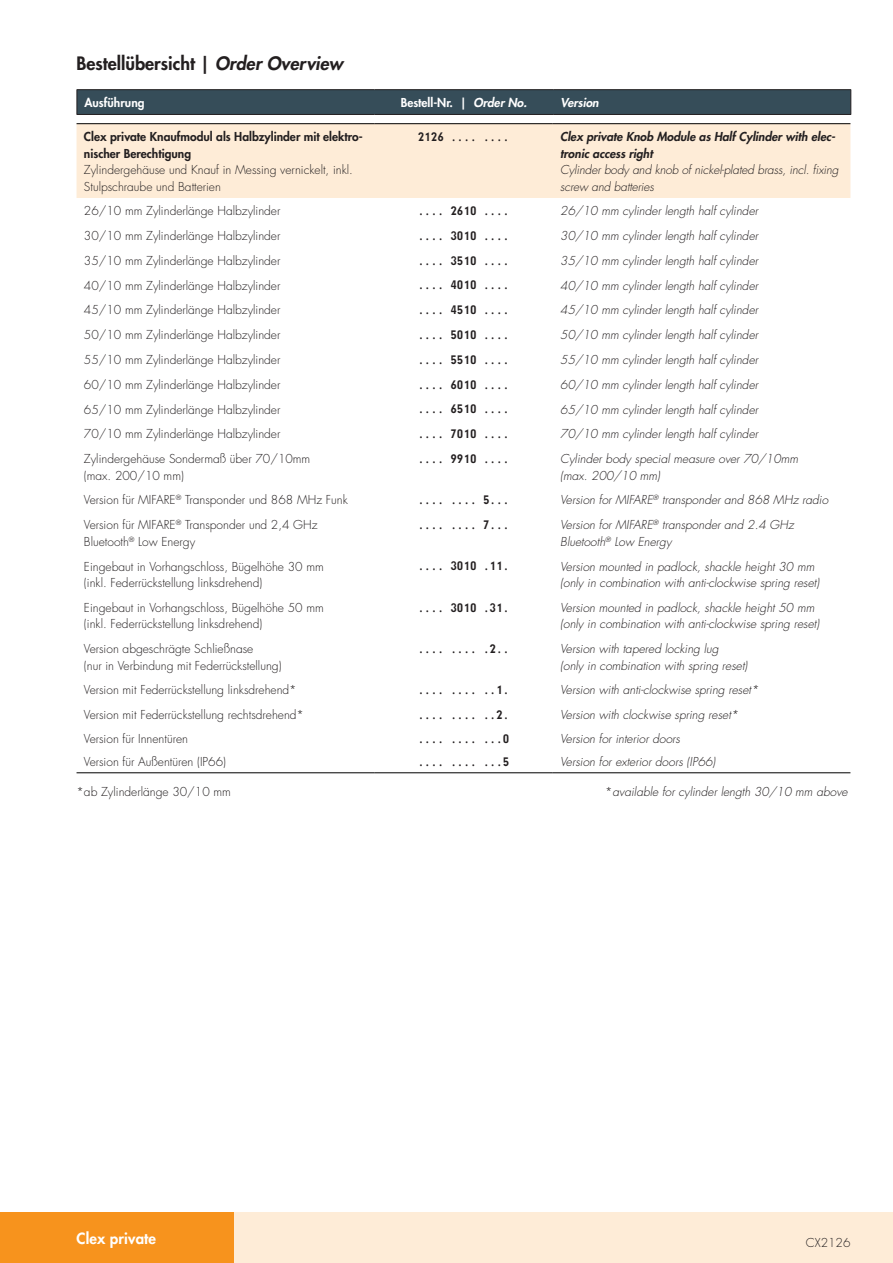
<style>
.page{position:relative;width:893px;height:1263px;background:#fff}
.page>*{position:absolute;margin:0;border:0;box-sizing:border-box;transform-origin:0 0}
.t1{font:800 18px "Futura Std";color:#231f20}
.t2{font:800 15px "Futura Std";letter-spacing:.01em;color:#fff}
.Tabelle_Daten_DE{font:italic 300 12px/16.5px "Futura Std";color:#231f20}
.Tabelle_Daten_DE-2{font:300 12px/16.5px "Futura Std";color:#231f20}
.t3{font:12px "Monofonto";color:#231f20;scale:1.1 1}
.t4{font:800 12px/16.5px "Futura Std";color:#231f20}
.t5{font:italic 800 12px/16.5px "Futura Std";color:#231f20}
.t6{font:800 12px "Futura Std";color:#fff}
.t7{font:italic 800 12px "Futura Std";color:#fff}
.s1{font-style:italic}
.s2{font-style:normal}
</style>
<div class="page">
<div style="left:0;top:1212px;width:893px;height:51px;background:#feecd7"></div>
<div style="left:0;top:1212px;width:234px;height:51px;background:#f7931d"></div>
<hr style="left:77px;top:89px;width:298px;height:1px;background:#231f20">
<hr style="left:375px;top:89px;width:178px;height:1px;background:#231f20">
<hr style="left:553px;top:89px;width:298px;height:1px;background:#231f20">
<hr style="left:77px;top:114px;width:298px;height:1px;background:#231f20">
<hr style="left:375px;top:114px;width:178px;height:1px;background:#231f20">
<hr style="left:553px;top:114px;width:298px;height:1px;background:#231f20">
<div style="left:77px;top:90px;width:774px;height:24px;background:#364d59"></div>
<div style="left:77px;top:124px;width:773px;height:74px;background:#feecd7"></div>
<hr style="left:77px;top:123px;width:297px;height:1px;background:#000">
<hr style="left:374px;top:123px;width:179px;height:1px;background:#000">
<hr style="left:553px;top:123px;width:297px;height:1px;background:#000">
<hr style="left:77px;top:772px;width:297px;height:1px;background:#000">
<hr style="left:374px;top:772px;width:179px;height:1px;background:#000">
<hr style="left:553px;top:772px;width:297px;height:1px;background:#000">
<p class="t1" style="left:77px;top:52px;width:268px">Bestellübersicht | <span class="s1">Order Overview</span></p>
<p class="t6" style="left:84px;top:95px;width:62px">Ausführung</p>
<p class="t6" style="left:401px;top:95px;width:128px">Bestell-Nr. | <span class="s1">Order No.</span></p>
<p class="t7" style="left:561px;top:95px;width:40px">Version</p>
<p class="t4" style="left:84px;top:128px;width:280px">Clex private Knaufmodul als Halbzylinder mit elektro&shy;nischer Berechtigung</p>
<p class="Tabelle_Daten_DE-2" style="left:84px;top:162px;width:270px">Zylindergehäuse und Knauf in Messing vernickelt, inkl.<br>Stulpschraube und Batterien</p>
<p class="t3" style="left:418px;top:129px;width:85px">2126 .... ....</p>
<p class="t5" style="left:560px;top:129px;width:276px">Clex private Knob Module as Half Cylinder with elec&shy;tronic access right</p>
<p class="Tabelle_Daten_DE" style="left:560px;top:162px;width:280px">Cylinder body and knob of nickel-plated brass, incl. fixing screw and batteries</p>
<p class="Tabelle_Daten_DE-2" style="left:84px;top:203px;width:198px">26/10 mm Zylinderlänge Halbzylinder</p>
<p class="t3" style="left:418px;top:203px;width:85px">.... 2610 ....</p>
<p class="Tabelle_Daten_DE" style="left:560px;top:203px;width:199px">26/10 mm cylinder length half cylinder</p>
<p class="Tabelle_Daten_DE-2" style="left:84px;top:228px;width:198px">30/10 mm Zylinderlänge Halbzylinder</p>
<p class="t3" style="left:418px;top:228px;width:85px">.... 3010 ....</p>
<p class="Tabelle_Daten_DE" style="left:560px;top:228px;width:199px">30/10 mm cylinder length half cylinder</p>
<p class="Tabelle_Daten_DE-2" style="left:84px;top:253px;width:198px">35/10 mm Zylinderlänge Halbzylinder</p>
<p class="t3" style="left:418px;top:253px;width:85px">.... 3510 ....</p>
<p class="Tabelle_Daten_DE" style="left:560px;top:253px;width:199px">35/10 mm cylinder length half cylinder</p>
<p class="Tabelle_Daten_DE-2" style="left:84px;top:277px;width:198px">40/10 mm Zylinderlänge Halbzylinder</p>
<p class="t3" style="left:418px;top:278px;width:85px">.... 4010 ....</p>
<p class="Tabelle_Daten_DE" style="left:560px;top:277px;width:199px">40/10 mm cylinder length half cylinder</p>
<p class="Tabelle_Daten_DE-2" style="left:84px;top:302px;width:198px">45/10 mm Zylinderlänge Halbzylinder</p>
<p class="t3" style="left:418px;top:303px;width:85px">.... 4510 ....</p>
<p class="Tabelle_Daten_DE" style="left:560px;top:302px;width:199px">45/10 mm cylinder length half cylinder</p>
<p class="Tabelle_Daten_DE-2" style="left:84px;top:327px;width:198px">50/10 mm Zylinderlänge Halbzylinder</p>
<p class="t3" style="left:418px;top:327px;width:85px">.... 5010 ....</p>
<p class="Tabelle_Daten_DE" style="left:560px;top:327px;width:199px">50/10 mm cylinder length half cylinder</p>
<p class="Tabelle_Daten_DE-2" style="left:84px;top:352px;width:198px">55/10 mm Zylinderlänge Halbzylinder</p>
<p class="t3" style="left:418px;top:352px;width:85px">.... 5510 ....</p>
<p class="Tabelle_Daten_DE" style="left:560px;top:352px;width:199px">55/10 mm cylinder length half cylinder</p>
<p class="Tabelle_Daten_DE-2" style="left:84px;top:377px;width:198px">60/10 mm Zylinderlänge Halbzylinder</p>
<p class="t3" style="left:418px;top:377px;width:85px">.... 6010 ....</p>
<p class="Tabelle_Daten_DE" style="left:560px;top:377px;width:199px">60/10 mm cylinder length half cylinder</p>
<p class="Tabelle_Daten_DE-2" style="left:84px;top:401px;width:198px">65/10 mm Zylinderlänge Halbzylinder</p>
<p class="t3" style="left:418px;top:402px;width:85px">.... 6510 ....</p>
<p class="Tabelle_Daten_DE" style="left:560px;top:401px;width:199px">65/10 mm cylinder length half cylinder</p>
<p class="Tabelle_Daten_DE-2" style="left:84px;top:426px;width:198px">70/10 mm Zylinderlänge Halbzylinder</p>
<p class="t3" style="left:418px;top:426px;width:85px">.... 7010 ....</p>
<p class="Tabelle_Daten_DE" style="left:560px;top:426px;width:199px">70/10 mm cylinder length half cylinder</p>
<p class="Tabelle_Daten_DE-2" style="left:84px;top:451px;width:228px">Zylindergehäuse Sondermaß über 70/10mm</p>
<p class="Tabelle_Daten_DE-2" style="left:84px;top:467px;width:101px">(max. 200/10 mm)</p>
<p class="t3" style="left:418px;top:451px;width:85px">.... 9910 ....</p>
<p class="Tabelle_Daten_DE" style="left:560px;top:451px;width:239px">Cylinder body special measure over 70/10mm</p>
<p class="Tabelle_Daten_DE" style="left:560px;top:467px;width:101px">(max. 200/10 mm)</p>
<p class="Tabelle_Daten_DE-2" style="left:84px;top:492px;width:265px">Version für MIFARE<sup>®</sup> Transponder und 868 MHz Funk</p>
<p class="t3" style="left:418px;top:493px;width:85px">.... .... 5...</p>
<p class="Tabelle_Daten_DE" style="left:560px;top:492px;width:270px">Version for MIFARE<sup>®</sup> transponder and 868 MHz radio</p>
<p class="Tabelle_Daten_DE-2" style="left:84px;top:517px;width:235px">Version für MIFARE<sup>®</sup> Transponder und 2,4 GHz</p>
<p class="Tabelle_Daten_DE-2" style="left:84px;top:533px;width:113px">Bluetooth<sup>®</sup> Low Energy</p>
<p class="t3" style="left:418px;top:517px;width:85px">.... .... 7...</p>
<p class="Tabelle_Daten_DE" style="left:560px;top:517px;width:235px">Version for MIFARE<sup>®</sup> transponder and 2.4 GHz</p>
<p class="Tabelle_Daten_DE" style="left:560px;top:533px;width:113px">Bluetooth<sup>®</sup> Low Energy</p>
<p class="Tabelle_Daten_DE-2" style="left:84px;top:558px;width:241px">Eingebaut in Vorhangschloss, Bügelhöhe 30 mm</p>
<p class="Tabelle_Daten_DE-2" style="left:84px;top:575px;width:180px">(inkl. Federrückstellung linksdrehend)</p>
<p class="t3" style="left:418px;top:559px;width:85px">.... 3010 .11.</p>
<p class="Tabelle_Daten_DE" style="left:560px;top:558px;width:256px">Version mounted in padlock, shackle height 30 mm</p>
<p class="Tabelle_Daten_DE" style="left:560px;top:575px;width:261px">(only in combination with anti-clockwise spring reset)</p>
<p class="Tabelle_Daten_DE-2" style="left:84px;top:599px;width:241px">Eingebaut in Vorhangschloss, Bügelhöhe 50 mm</p>
<p class="Tabelle_Daten_DE-2" style="left:84px;top:616px;width:180px">(inkl. Federrückstellung linksdrehend)</p>
<p class="t3" style="left:418px;top:600px;width:85px">.... 3010 .31.</p>
<p class="Tabelle_Daten_DE" style="left:560px;top:599px;width:256px">Version mounted in padlock, shackle height 50 mm</p>
<p class="Tabelle_Daten_DE" style="left:560px;top:616px;width:261px">(only in combination with anti-clockwise spring reset)</p>
<p class="Tabelle_Daten_DE-2" style="left:84px;top:641px;width:171px">Version abgeschrägte Schließnase</p>
<p class="Tabelle_Daten_DE-2" style="left:84px;top:657px;width:199px">(nur in Verbindung mit Federrückstellung)</p>
<p class="t3" style="left:418px;top:641px;width:85px">.... .... .2..</p>
<p class="Tabelle_Daten_DE" style="left:560px;top:641px;width:160px">Version with tapered locking lug</p>
<p class="Tabelle_Daten_DE" style="left:560px;top:657px;width:189px">(only in combination with spring reset)</p>
<p class="Tabelle_Daten_DE-2" style="left:84px;top:682px;width:214px">Version mit Federrückstellung linksdrehend*</p>
<p class="t3" style="left:418px;top:682px;width:85px">.... .... ..1.</p>
<p class="Tabelle_Daten_DE" style="left:560px;top:682px;width:200px">Version with anti-clockwise spring reset*</p>
<p class="Tabelle_Daten_DE-2" style="left:84px;top:707px;width:222px">Version mit Federrückstellung rechtsdrehend*</p>
<p class="t3" style="left:418px;top:707px;width:85px">.... .... ..2.</p>
<p class="Tabelle_Daten_DE" style="left:560px;top:707px;width:180px">Version with clockwise spring reset*</p>
<p class="Tabelle_Daten_DE-2" style="left:84px;top:731px;width:106px">Version für Innentüren</p>
<p class="t3" style="left:418px;top:731px;width:85px">.... .... ...0</p>
<p class="Tabelle_Daten_DE" style="left:560px;top:731px;width:121px">Version for interior doors</p>
<p class="Tabelle_Daten_DE-2" style="left:84px;top:754px;width:144px">Version für Außentüren (IP66)</p>
<p class="t3" style="left:418px;top:754px;width:85px">.... .... ...5</p>
<p class="Tabelle_Daten_DE" style="left:560px;top:754px;width:157px">Version for exterior doors (IP66)</p>
<p class="Tabelle_Daten_DE-2" style="left:77px;top:783px;width:156px">*ab Zylinderlänge 30/10 mm</p>
<p class="Tabelle_Daten_DE" style="left:605px;top:783px;width:244px"><span class="s2">*</span>available for cylinder length 30/10 mm above</p>
<p class="t2" style="left:77px;top:1228px;width:81px">Clex private</p>
<p class="Tabelle_Daten_DE-2" style="left:806px;top:1235px;width:46px">CX2126</p>
</div>
